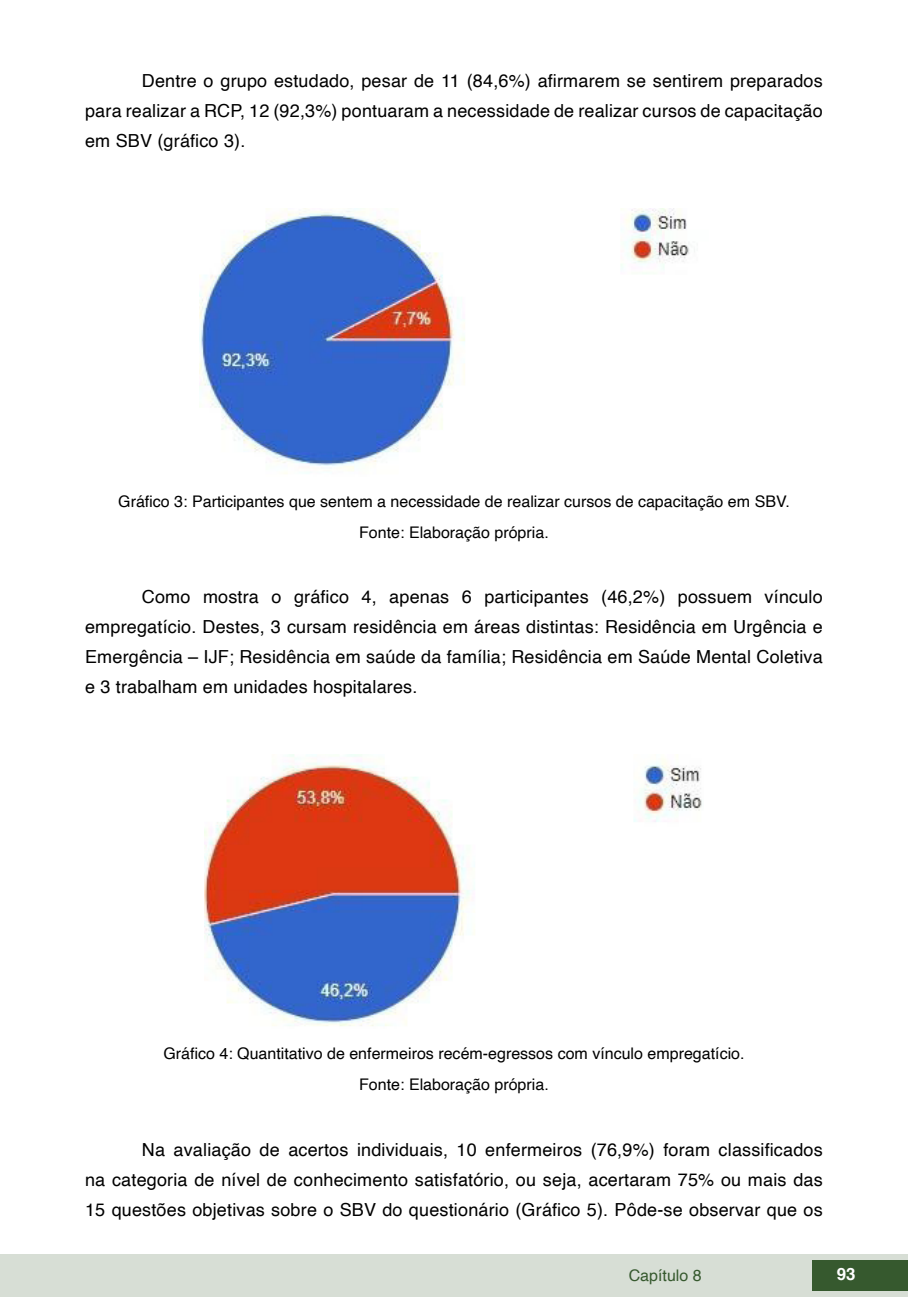
<style>
.page{position:relative;width:908px;height:1304px;background:#fff}
.page>*{position:absolute;margin:0;border:0;box-sizing:border-box;transform-origin:0 0}
.txt{font:18px/30px "Helvetica";letter-spacing:.01em;color:#000;text-align:justify}
.t1{font:700 16.8px "Helvetica";color:#fff}
.imagens_graf_tab{font:16px "Helvetica";color:#000}
.t2{font:16px "Helvetica";color:#36592e}
</style>
<div class="page">
<div style="left:0;top:1254px;width:906px;height:43px;background:#d7ded5"></div>
<div style="left:812px;top:1261px;width:95px;height:30px;background:#36592e"></div>
<img style="left:199px;top:209px;width:496px;height:265px">
<img style="left:204px;top:755px;width:498px;height:271px">
<p class="txt" style="left:85px;top:66px;width:738px;text-indent:57px">Dentre o grupo estudado, pesar de 11 (84,6%) afirmarem se sentirem preparados para realizar a RCP, 12 (92,3%) pontuaram a necessidade de realizar cursos de capacitação em SBV (gráfico 3).</p>
<p class="imagens_graf_tab" style="left:118px;top:489px;width:672px">Gráfico 3: Participantes que sentem a necessidade de realizar cursos de capacitação em SBV.</p>
<p class="imagens_graf_tab" style="left:359px;top:520px;width:191px">Fonte: Elaboração própria.</p>
<p class="txt" style="left:85px;top:582px;width:738px;text-indent:57px">Como mostra o gráfico 4, apenas 6 participantes (46,2%) possuem vínculo empregatício. Destes, 3 cursam residência em áreas distintas: Residência em Urgência e Emergência – IJF; Residência em saúde da família; Residência em Saúde Mental Coletiva e 3 trabalham em unidades hospitalares.</p>
<p class="imagens_graf_tab" style="left:163px;top:1041px;width:582px">Gráfico 4: Quantitativo de enfermeiros recém-egressos com vínculo empregatício.</p>
<p class="imagens_graf_tab" style="left:359px;top:1072px;width:191px">Fonte: Elaboração própria.</p>
<p class="txt" style="left:85px;top:1135px;width:738px;text-indent:57px">Na avaliação de acertos individuais, 10 enfermeiros (76,9%) foram classificados na categoria de nível de conhecimento satisfatório, ou seja, acertaram 75% ou mais das 15 questões objetivas sobre o SBV do questionário (Gráfico 5). Pôde-se observar que os</p>
<p class="t2" style="left:628px;top:1263px;width:74px">Capítulo 8</p>
<p class="t1" style="left:836px;top:1261px;width:20px">93</p>
</div>
